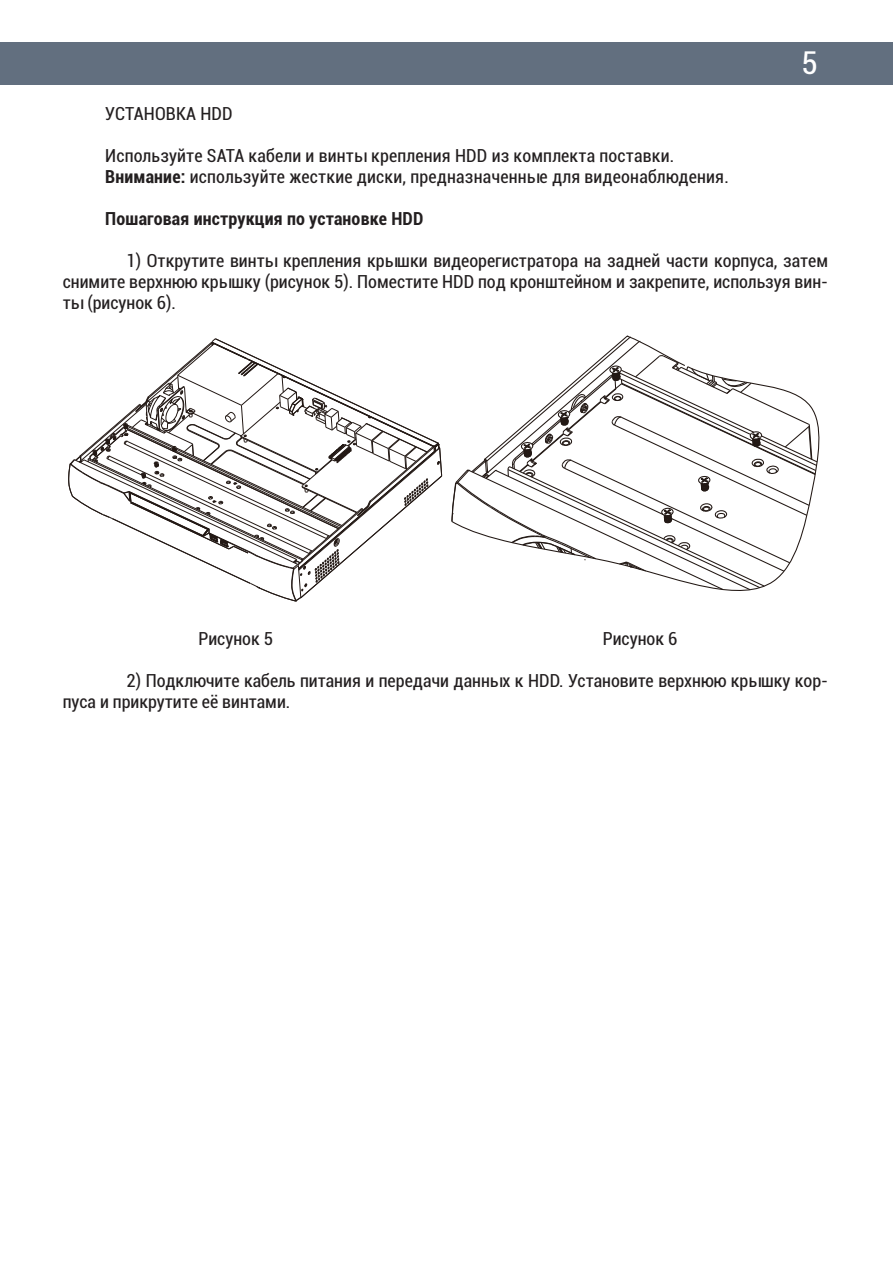
<style>
.page{position:relative;width:893px;height:1263px;background:#fff}
.page>*{position:absolute;margin:0;border:0;box-sizing:border-box;transform-origin:0 0}
.t1{font:condensed 31.5px "Roboto";color:#fff}
.t2{font:condensed 18px/21px "Roboto";color:#231f20;text-align:justify}
.t3{font:700 condensed 18px "Roboto";letter-spacing:.01em;color:#231f20}
.s1{font-weight:700}
</style>
<div class="page">
<div style="left:0;top:43px;width:893px;height:42px;background:#626f7f"></div>
<svg style="left:68px;top:338px;width:375px;height:264px"></svg>
<svg style="left:451px;top:335px;width:367px;height:256px"></svg>
<h1 class="t1" style="left:801px;top:41px;width:18px">5</h1>
<p class="t2" style="left:105px;top:102px;width:129px">УСТАНОВКА HDD</p>
<p class="t2" style="left:105px;top:144px;width:570px">Используйте SATA кабели и винты крепления HDD из комплекта поставки.</p>
<p class="t2" style="left:105px;top:165px;width:625px"><span class="s1">Внимание:</span> используйте жесткие диски, предназначенные для видеонаблюдения.</p>
<p class="t3" style="left:105px;top:206px;width:320px">Пошаговая инструкция по установке HDD</p>
<p class="t2" style="left:63px;top:249px;width:767px;text-indent:64px">1) Открутите винты крепления крышки видеорегистратора на задней части корпуса, затем снимите верхнюю крышку (рисунок 5). Поместите HDD под кронштейном и закрепите, используя вин&shy;ты (рисунок 6).</p>
<p class="t2" style="left:198px;top:627px;width:76px">Рисунок 5</p>
<p class="t2" style="left:603px;top:627px;width:76px">Рисунок 6</p>
<p class="t2" style="left:63px;top:669px;width:767px;text-indent:64px">2) Подключите кабель питания и передачи данных к HDD. Установите верхнюю крышку кор&shy;пуса и прикрутите её винтами.</p>
</div>
